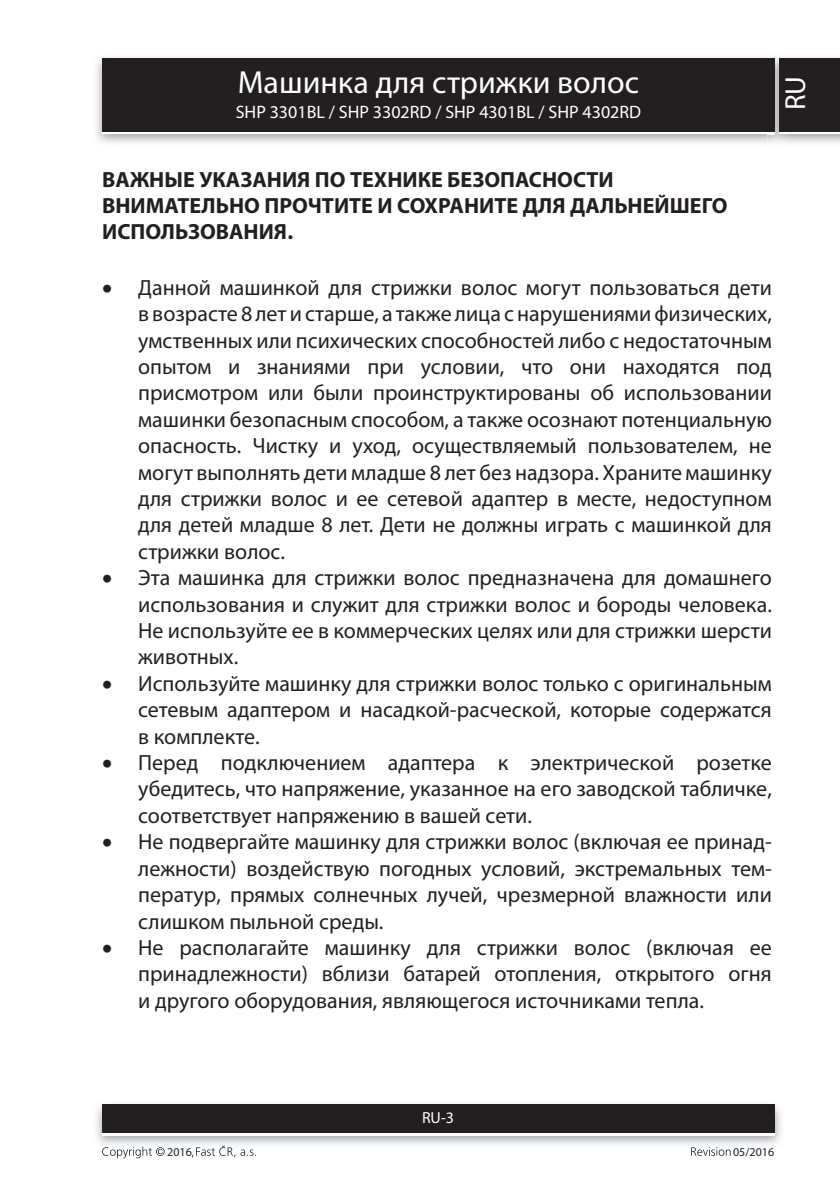
<style>
.page{position:relative;width:840px;height:1191px;background:#fff}
.page>*{position:absolute;margin:0;border:0;box-sizing:border-box;transform-origin:0 0}
.t1{font:32px "Myriad Pro";color:#fff}
.t2{font:29px "Myriad Pro";color:#fff}
.Normální{font:22px/26.4px "Myriad Pro";color:#231f20;text-align:justify}
.Normální-2{font:700 22px/26.4px "Myriad Pro";color:#231f20}
.titulek_9{font:700 22px "Myriad Pro";color:#231f20}
.t3{font:18px "Myriad Pro";color:#fff}
.t4{font:16px "Myriad Pro";color:#fff}
.text{font:12px "Myriad Pro";color:#231f20}
</style>
<div class="page">
<div style="left:102px;top:61px;width:672px;height:73px;background:linear-gradient(to right,#231f20,#231f20)"></div>
<div style="left:102px;top:58px;width:672px;height:73px;background:#231f20"></div>
<img style="left:96px;top:1104px;width:685px;height:41px">
<div style="left:102px;top:1107px;width:672px;height:28px;background:linear-gradient(to right,#fff,#fff)"></div>
<div style="left:102px;top:1104px;width:672px;height:28px;background:#231f20"></div>
<img style="left:767px;top:55px;width:18px;height:90px">
<svg style="left:767px;top:131px;width:7px;height:3px"></svg>
<img style="left:767px;top:58px;width:7px;height:3px">
<img style="left:767px;top:61px;width:7px;height:70px">
<div style="left:778px;top:61px;width:61px;height:73px;background:linear-gradient(to right,#231f20,#231f20)"></div>
<div style="left:778px;top:58px;width:61px;height:73px;background:#231f20"></div>
<svg style="left:102px;top:1146px;width:63px;height:12px"></svg>
<svg style="left:192px;top:1145px;width:64px;height:12px"></svg>
<svg style="left:691px;top:1147px;width:39px;height:8px"></svg>
<h1 class="t1" style="left:237px;top:62px;width:402px">Машинка для стрижки волос</h1>
<p class="t3" style="left:235px;top:101px;width:407px">SHP 3301BL / SHP 3302RD / SHP 4301BL / SHP 4302RD</p>
<h2 class="t2" style="left:777px;top:110px;width:36px;rotate:-90deg">RU</h2>
<p class="titulek_9" style="left:102px;top:165px;width:513px">ВАЖНЫЕ УКАЗАНИЯ ПО ТЕХНИКЕ БЕЗОПАСНОСТИ</p>
<p class="Normální-2" style="left:102px;top:192px;width:626px">ВНИМАТЕЛЬНО ПРОЧТИТЕ И СОХРАНИТЕ ДЛЯ ДАЛЬНЕЙШЕГО<br>ИСПОЛЬЗОВАНИЯ.</p>
<p class="Normální" style="left:138px;top:274px;width:635px;text-indent:-36px">• Данной машинкой для стрижки волос могут пользоваться дети в возрасте 8 лет и старше, а также лица с нарушениями физических, умственных или психических способностей либо с недостаточным опытом и знаниями при условии, что они находятся под присмотром или были проинструктированы об использовании машинки безопасным способом, а также осознают потенциальную опасность. Чистку и уход, осуществляемый пользователем, не могут выполнять дети младше 8 лет без надзора. Храните машинку для стрижки волос и ее сетевой адаптер в месте, недоступном для детей младше 8 лет. Дети не должны играть с машинкой для стрижки волос.</p>
<p class="Normální" style="left:138px;top:564px;width:635px;text-indent:-36px">• Эта машинка для стрижки волос предназначена для домашнего использования и служит для стрижки волос и бороды человека.<br>Не используйте ее в коммерческих целях или для стрижки шерсти животных.</p>
<p class="Normální" style="left:138px;top:670px;width:634px;text-indent:-36px">• Используйте машинку для стрижки волос только с оригинальным сетевым адаптером и насадкой-расческой, которые содержатся в комплекте.</p>
<p class="Normální" style="left:138px;top:749px;width:634px;text-indent:-36px">• Перед подключением адаптера к электрической розетке убедитесь, что напряжение, указанное на его заводской табличке, соответствует напряжению в вашей сети.</p>
<p class="Normální" style="left:138px;top:828px;width:635px;text-indent:-36px">• Не подвергайте машинку для стрижки волос (включая ее принад&shy;лежности) воздействую погодных условий, экстремальных тем&shy;ператур, прямых солнечных лучей, чрезмерной влажности или слишком пыльной среды.</p>
<p class="Normální" style="left:138px;top:934px;width:635px;text-indent:-36px">• Не располагайте машинку для стрижки волос (включая ее принадлежности) вблизи батарей отопления, открытого огня и другого оборудования, являющегося источниками тепла.</p>
<p class="t4" style="left:422px;top:1108px;width:34px">RU-3</p>
<p class="text" style="left:167px;top:1144px;width:26px">2016</p>
<p class="text" style="left:732px;top:1144px;width:43px">05/2016</p>
</div>
